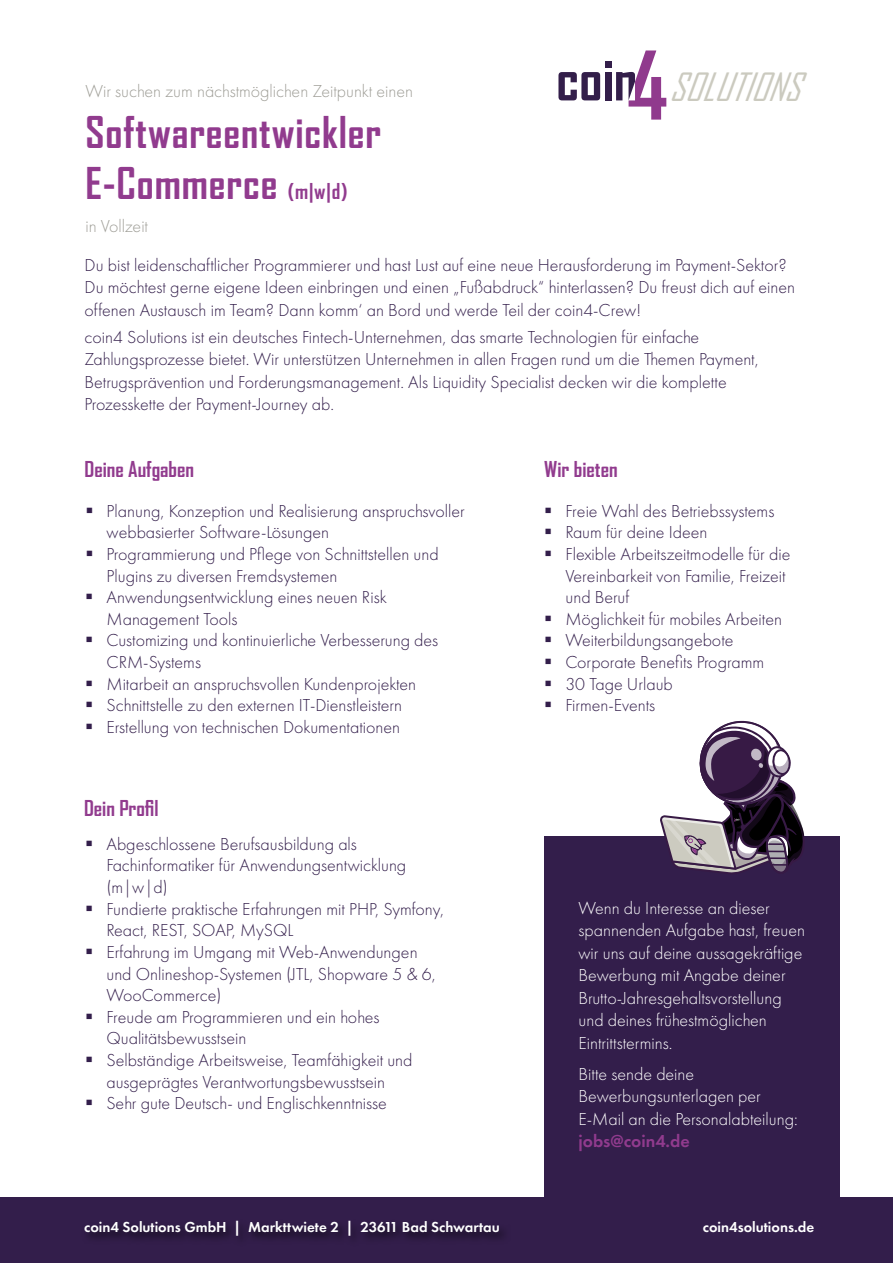
<style>
.page{position:relative;width:893px;height:1263px;background:#fff}
.page>*{position:absolute;margin:0;border:0;box-sizing:border-box;transform-origin:0 0}
.t1{font:700 42px/50.4px "Agency FB";letter-spacing:.02em;color:#913b8e}
.t2{font:italic 37.35px "Agency FB";color:#cbcabf}
.t3{font:700 21px "Agency FB";color:#913b8e}
.t4{font:300 18px/21.6px "Futura PT";color:#331e4b}
.t5{font:300 18px/22.5px "Futura PT";color:#fff}
.t6{font:300 18px "Futura PT";color:#9e9d96}
.t7{font:600 15px "Futura PT";color:#fff}
.s1{font-size:21px}
.s2{font-weight:600;color:#913b8e}
.s3{color:#331e4b}
</style>
<div class="page">
<div style="left:0;top:1197px;width:893px;height:66px;background:#331e4b"></div>
<div style="left:544px;top:836px;width:296px;height:427px;background:#331e4b"></div>
<div style="left:81px;top:1217px;width:430px;height:31px;background:#000;opacity:.75"></div>
<svg style="left:558px;top:72px;width:42px;height:28px"></svg>
<div style="left:605px;top:72px;width:6px;height:28px;background:#331e4a"></div>
<div style="left:605px;top:61px;width:6px;height:7px;background:#331e4a"></div>
<svg style="left:616px;top:50px;width:50px;height:70px"></svg>
<svg style="left:660px;top:721px;width:145px;height:152px"></svg>
<p class="t6" style="left:86px;top:81px;width:329px">Wir suchen zum nächstmöglichen Zeitpunkt einen</p>
<h1 class="t1" style="left:86px;top:108px;width:297px">Softwareentwickler<br>E-Commerce <span class="s1">(m|w|d)</span></h1>
<h2 class="t2" style="left:669px;top:65px;width:148px">SOLUTIONS</h2>
<p class="t6" style="left:86px;top:215px;width:64px">in Vollzeit</p>
<p class="t4" style="left:85px;top:254px;width:712px;line-height:22.5px">Du bist leidenschaftlicher Programmierer und hast Lust auf eine neue Herausforderung im Payment-Sektor?<br>Du möchtest gerne eigene Ideen einbringen und einen „Fußabdruck“ hinterlassen? Du freust dich auf einen offenen Austausch im Team? Dann komm‘ an Bord und werde Teil der coin4-Crew!</p>
<p class="t4" style="left:85px;top:325px;width:676px;line-height:22.5px">coin4 Solutions ist ein deutsches Fintech-Unternehmen, das smarte Technologien für einfache Zahlungsprozesse bietet. Wir unterstützen Unternehmen in allen Fragen rund um die Themen Payment, Betrugsprävention und Forderungsmanagement. Als Liquidity Specialist decken wir die komplette Prozesskette der Payment-Journey ab.</p>
<p class="t3" style="left:85px;top:457px;width:111px">Deine Aufgaben</p>
<p class="t3" style="left:544px;top:457px;width:75px">Wir bieten</p>
<p class="t4" style="left:565px;top:500px;width:226px">Freie Wahl des Betriebssystems<br>Raum für deine Ideen<br>Flexible Arbeitszeitmodelle für die<br>Vereinbarkeit von Familie, Freizeit und Beruf<br>Möglichkeit für mobiles Arbeiten<br>Weiterbildungsangebote<br>Corporate Benefits Programm<br>30 Tage Urlaub<br>Firmen-Events</p>
<p class="t4" style="left:107px;top:500px;width:360px">Planung, Konzeption und Realisierung anspruchsvoller webbasierter Software-Lösungen<br>Programmierung und Pflege von Schnittstellen und Plugins zu diversen Fremdsystemen Anwendungsentwicklung eines neuen Risk Management Tools<br>Customizing und kontinuierliche Verbesserung des CRM-Systems<br>Mitarbeit an anspruchsvollen Kundenprojekten Schnittstelle zu den externen IT-Dienstleistern Erstellung von technischen Dokumentationen</p>
<p class="t3" style="left:84px;top:796px;width:76px">Dein Profil</p>
<p class="t4" style="left:106px;top:833px;width:339px">Abgeschlossene Berufsausbildung als Fachinformatiker für Anwendungsentwicklung (m|w|d)<br>Fundierte praktische Erfahrungen mit PHP, Symfony, React, REST, SOAP, MySQL<br>Erfahrung im Umgang mit Web-Anwendungen und Onlineshop-Systemen (JTL, Shopware 5 &amp; 6, WooCommerce)<br>Freude am Programmieren und ein hohes Qualitätsbewusstsein<br>Selbständige Arbeitsweise, Teamfähigkeit und ausgeprägtes Verantwortungsbewusstsein<br>Sehr gute Deutsch- und Englischkenntnisse</p>
<p class="t5" style="left:578px;top:896px;width:228px">Wenn du Interesse an dieser spannenden Aufgabe hast, freuen wir uns auf deine aussagekräftige<br>Bewerbung mit Angabe deiner<br>Brutto-Jahresgehaltsvorstellung und deines frühestmöglichen<br>Eintrittstermins.</p>
<p class="t5" style="left:578px;top:1062px;width:221px">Bitte sende deine<br>Bewerbungsunterlagen per<br>E-Mail an die Personalabteilung: <span class="s2">jobs@coin4.de</span><span class="s3">.</span></p>
<p class="t7" style="left:84px;top:1218px;width:417px">coin4 Solutions GmbH | Markttwiete 2 | 23611 Bad Schwartau</p>
<p class="t7" style="left:703px;top:1218px;width:113px">coin4solutions.de</p>
</div>
